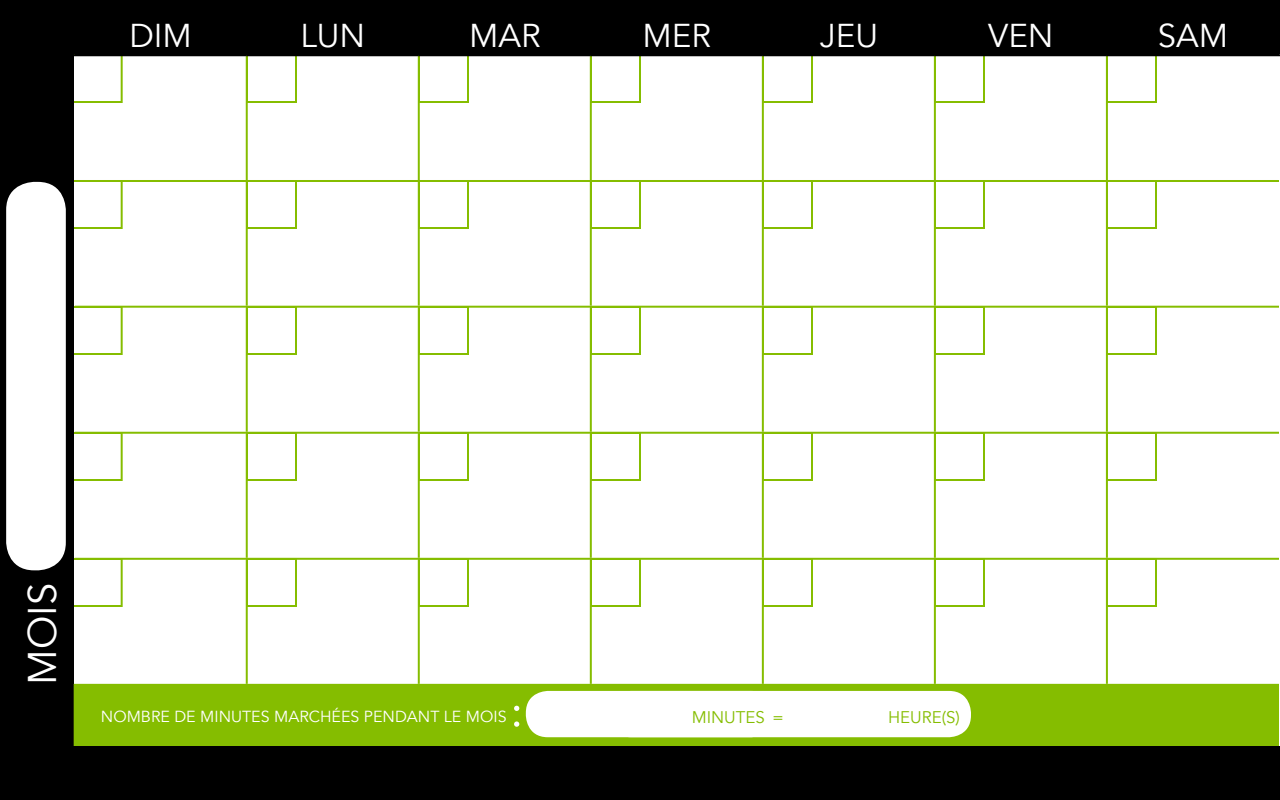
<style>
.page{position:relative;width:1280px;height:800px;background:#fff}
.page>*{position:absolute;margin:0;border:0;box-sizing:border-box;transform-origin:0 0}
.t1{font:40px "Avenir";color:#fff}
.t2{font:33px "Avenir";color:#fff}
.t3{font:16.8px "Avenir";color:#85bd00}
.t4{font:16px "Avenir";color:#fff}
</style>
<div class="page">
<div style="left:0;top:746px;width:1280px;height:54px;background:#000"></div>
<div style="left:0;top:0;width:1280px;height:54px;background:#000"></div>
<svg style="left:74px;top:56px;width:50px;height:47px"></svg>
<svg style="left:74px;top:180px;width:49px;height:49px"></svg>
<svg style="left:74px;top:305px;width:50px;height:50px"></svg>
<svg style="left:74px;top:431px;width:50px;height:50px"></svg>
<svg style="left:74px;top:557px;width:50px;height:50px"></svg>
<svg style="left:245px;top:56px;width:53px;height:48px"></svg>
<svg style="left:245px;top:179px;width:52px;height:51px"></svg>
<svg style="left:245px;top:305px;width:53px;height:51px"></svg>
<svg style="left:245px;top:431px;width:53px;height:51px"></svg>
<svg style="left:245px;top:557px;width:53px;height:51px"></svg>
<svg style="left:417px;top:56px;width:53px;height:48px"></svg>
<svg style="left:417px;top:179px;width:52px;height:51px"></svg>
<svg style="left:417px;top:305px;width:53px;height:51px"></svg>
<svg style="left:417px;top:431px;width:53px;height:51px"></svg>
<svg style="left:417px;top:557px;width:53px;height:51px"></svg>
<svg style="left:589px;top:56px;width:53px;height:48px"></svg>
<svg style="left:589px;top:179px;width:52px;height:51px"></svg>
<svg style="left:589px;top:305px;width:53px;height:51px"></svg>
<svg style="left:589px;top:431px;width:53px;height:51px"></svg>
<svg style="left:589px;top:557px;width:53px;height:51px"></svg>
<svg style="left:761px;top:56px;width:53px;height:48px"></svg>
<svg style="left:761px;top:179px;width:52px;height:51px"></svg>
<svg style="left:761px;top:305px;width:53px;height:51px"></svg>
<svg style="left:761px;top:431px;width:53px;height:51px"></svg>
<svg style="left:761px;top:557px;width:53px;height:51px"></svg>
<svg style="left:933px;top:56px;width:53px;height:48px"></svg>
<svg style="left:933px;top:179px;width:52px;height:51px"></svg>
<svg style="left:933px;top:305px;width:53px;height:51px"></svg>
<svg style="left:933px;top:431px;width:53px;height:51px"></svg>
<svg style="left:933px;top:557px;width:53px;height:51px"></svg>
<svg style="left:1105px;top:56px;width:53px;height:48px"></svg>
<svg style="left:1105px;top:179px;width:52px;height:51px"></svg>
<svg style="left:1105px;top:305px;width:53px;height:51px"></svg>
<svg style="left:1105px;top:431px;width:53px;height:51px"></svg>
<svg style="left:1105px;top:557px;width:53px;height:51px"></svg>
<div style="left:0;top:17px;width:74px;height:729px;background:#000"></div>
<div style="left:6px;top:182px;width:60px;height:388px;background:#fff;border-radius:28px"></div>
<div style="left:75px;top:685px;width:1204px;height:61px;background:#85bd00"></div>
<hr style="left:246px;top:56px;width:2px;height:124px;background:#85bd00">
<hr style="left:418px;top:56px;width:2px;height:124px;background:#85bd00">
<hr style="left:590px;top:56px;width:2px;height:124px;background:#85bd00">
<hr style="left:762px;top:56px;width:2px;height:124px;background:#85bd00">
<hr style="left:934px;top:56px;width:2px;height:124px;background:#85bd00">
<hr style="left:1106px;top:56px;width:2px;height:124px;background:#85bd00">
<hr style="left:75px;top:180px;width:172px;height:2px;background:#85bd00">
<hr style="left:247px;top:180px;width:172px;height:2px;background:#85bd00">
<hr style="left:246px;top:182px;width:2px;height:124px;background:#85bd00">
<hr style="left:419px;top:180px;width:172px;height:2px;background:#85bd00">
<hr style="left:418px;top:182px;width:2px;height:124px;background:#85bd00">
<hr style="left:591px;top:180px;width:172px;height:2px;background:#85bd00">
<hr style="left:590px;top:182px;width:2px;height:124px;background:#85bd00">
<hr style="left:763px;top:180px;width:172px;height:2px;background:#85bd00">
<hr style="left:762px;top:182px;width:2px;height:124px;background:#85bd00">
<hr style="left:935px;top:180px;width:172px;height:2px;background:#85bd00">
<hr style="left:934px;top:182px;width:2px;height:124px;background:#85bd00">
<hr style="left:1107px;top:180px;width:172px;height:2px;background:#85bd00">
<hr style="left:1106px;top:182px;width:2px;height:124px;background:#85bd00">
<hr style="left:75px;top:306px;width:172px;height:2px;background:#85bd00">
<hr style="left:247px;top:306px;width:172px;height:2px;background:#85bd00">
<hr style="left:246px;top:308px;width:2px;height:124px;background:#85bd00">
<hr style="left:419px;top:306px;width:172px;height:2px;background:#85bd00">
<hr style="left:418px;top:308px;width:2px;height:124px;background:#85bd00">
<hr style="left:591px;top:306px;width:172px;height:2px;background:#85bd00">
<hr style="left:590px;top:308px;width:2px;height:124px;background:#85bd00">
<hr style="left:763px;top:306px;width:172px;height:2px;background:#85bd00">
<hr style="left:762px;top:308px;width:2px;height:124px;background:#85bd00">
<hr style="left:935px;top:306px;width:172px;height:2px;background:#85bd00">
<hr style="left:934px;top:308px;width:2px;height:124px;background:#85bd00">
<hr style="left:1107px;top:306px;width:172px;height:2px;background:#85bd00">
<hr style="left:1106px;top:308px;width:2px;height:124px;background:#85bd00">
<hr style="left:75px;top:432px;width:172px;height:2px;background:#85bd00">
<hr style="left:247px;top:432px;width:172px;height:2px;background:#85bd00">
<hr style="left:246px;top:434px;width:2px;height:124px;background:#85bd00">
<hr style="left:419px;top:432px;width:172px;height:2px;background:#85bd00">
<hr style="left:418px;top:434px;width:2px;height:124px;background:#85bd00">
<hr style="left:591px;top:432px;width:172px;height:2px;background:#85bd00">
<hr style="left:590px;top:434px;width:2px;height:124px;background:#85bd00">
<hr style="left:763px;top:432px;width:172px;height:2px;background:#85bd00">
<hr style="left:762px;top:434px;width:2px;height:124px;background:#85bd00">
<hr style="left:935px;top:432px;width:172px;height:2px;background:#85bd00">
<hr style="left:934px;top:434px;width:2px;height:124px;background:#85bd00">
<hr style="left:1107px;top:432px;width:172px;height:2px;background:#85bd00">
<hr style="left:1106px;top:434px;width:2px;height:124px;background:#85bd00">
<hr style="left:75px;top:558px;width:172px;height:2px;background:#85bd00">
<hr style="left:247px;top:558px;width:172px;height:2px;background:#85bd00">
<hr style="left:246px;top:560px;width:2px;height:124px;background:#85bd00">
<hr style="left:419px;top:558px;width:172px;height:2px;background:#85bd00">
<hr style="left:418px;top:560px;width:2px;height:124px;background:#85bd00">
<hr style="left:591px;top:558px;width:172px;height:2px;background:#85bd00">
<hr style="left:590px;top:560px;width:2px;height:124px;background:#85bd00">
<hr style="left:763px;top:558px;width:172px;height:2px;background:#85bd00">
<hr style="left:762px;top:560px;width:2px;height:124px;background:#85bd00">
<hr style="left:935px;top:558px;width:172px;height:2px;background:#85bd00">
<hr style="left:934px;top:560px;width:2px;height:124px;background:#85bd00">
<hr style="left:1107px;top:558px;width:172px;height:2px;background:#85bd00">
<hr style="left:1106px;top:560px;width:2px;height:124px;background:#85bd00">
<hr style="left:74px;top:684px;width:173px;height:2px;background:#85bd00">
<hr style="left:247px;top:684px;width:172px;height:2px;background:#85bd00">
<hr style="left:419px;top:684px;width:172px;height:2px;background:#85bd00">
<hr style="left:591px;top:684px;width:172px;height:2px;background:#85bd00">
<hr style="left:763px;top:684px;width:172px;height:2px;background:#85bd00">
<hr style="left:935px;top:684px;width:172px;height:2px;background:#85bd00">
<hr style="left:1107px;top:684px;width:172px;height:2px;background:#85bd00">
<hr style="left:74px;top:686px;width:2px;height:60px;background:#85bd00">
<hr style="left:74px;top:54px;width:173px;height:2px;background:#000">
<hr style="left:247px;top:54px;width:172px;height:2px;background:#000">
<hr style="left:419px;top:54px;width:172px;height:2px;background:#000">
<hr style="left:591px;top:54px;width:172px;height:2px;background:#000">
<hr style="left:763px;top:54px;width:172px;height:2px;background:#000">
<hr style="left:935px;top:54px;width:172px;height:2px;background:#000">
<hr style="left:1107px;top:54px;width:173px;height:2px;background:#000">
<svg style="left:514px;top:706px;width:5px;height:5px"></svg>
<svg style="left:514px;top:721px;width:5px;height:6px"></svg>
<div style="left:526px;top:691px;width:247px;height:46px;background:#fff;border-radius:22px"></div>
<div style="left:609px;top:691px;width:362px;height:46px;background:#fff;border-radius:22px"></div>
<h2 class="t2" style="left:129px;top:16px;width:64px">DIM</h2>
<h2 class="t2" style="left:300px;top:16px;width:66px">LUN</h2>
<h2 class="t2" style="left:469px;top:16px;width:73px">MAR</h2>
<h2 class="t2" style="left:643px;top:16px;width:70px">MER</h2>
<h2 class="t2" style="left:820px;top:16px;width:60px">JEU</h2>
<h2 class="t2" style="left:988px;top:16px;width:67px">VEN</h2>
<h2 class="t2" style="left:1158px;top:16px;width:72px">SAM</h2>
<h1 class="t1" style="left:18px;top:685px;width:103px;rotate:-90deg">MOIS</h1>
<p class="t4" style="left:101px;top:707px;width:407px">NOMBRE DE MINUTES MARCHÉES PENDANT LE MOIS</p>
<p class="t3" style="left:692px;top:707px;width:94px">MINUTES =</p>
<p class="t3" style="left:888px;top:707px;width:73px">HEURE(S)</p>
</div>
